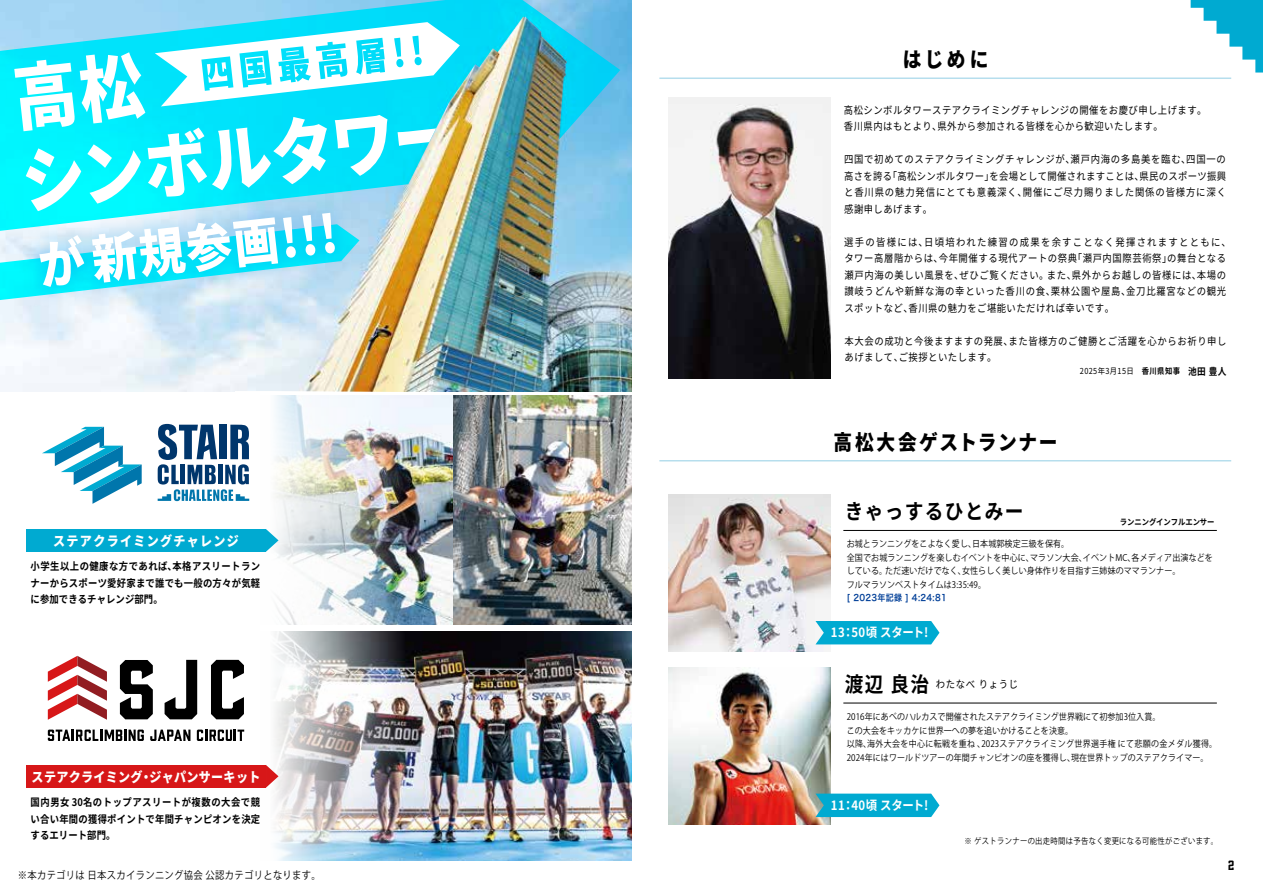
<style>
.page{position:relative;width:1263px;height:893px;background:#fff}
.page>*{position:absolute;margin:0;border:0;box-sizing:border-box;transform-origin:0 0}
.t1{font:900 72px/82.7px "Noto Sans CJ Kjp";color:#fff;scale:.89 1}
.t2{font:900 51.6px "Noto Sans CJ Kjp";color:#fff;scale:.89 1}
.t3{font:900 21px "Noto Sans CJ Kjp";letter-spacing:.085em;color:#000;scale:.89 1}
.t4{font:700 21px "Noto Sans CJ Kjp";letter-spacing:.07em;color:#000;scale:.89 1}
.t5{font:900 21px "Noto Sans CJ Kjp";letter-spacing:.14em;color:#000;scale:.89 1}
.t6{font:900 13.5px "Noto Sans CJ Kjp";letter-spacing:.03em;color:#fff;scale:.89 1}
.t7{font:900 13.5px "Noto Sans CJ Kjp";letter-spacing:.11em;color:#fff;scale:.89 1}
.t8{font:700 12.75px "Noto Sans CJ Kjp";letter-spacing:.02em;color:#fff;scale:.89 1}
.t9{font:12.45px "Prohibition";color:#000;scale:1.09 1}
.t10{font:10.5px/16.5px "Noto Sans CJ Kjp";letter-spacing:.065em;color:#000;scale:.89 1}
.t11{font:700 10.5px/16.5px "Noto Sans CJ Kjp";letter-spacing:.025em;color:#000;text-align:justify;scale:.89 1}
.t12{font:10.5px "Koz Go Pr 6 N";letter-spacing:.03em;color:#000;scale:.89 1}
.t13{font:9px/13.5px "Koz Go Pr 6 N";letter-spacing:.01em;color:#000;scale:.89 1}
.t14{font:9px "Hira Kaku Pro W6";letter-spacing:.04em;color:#003f98;scale:.89 1}
.t15{font:8.25px "Koz Go Pr 6 N";letter-spacing:.04em;color:#000;scale:.89 1}
.t16{font:8.25px "Noto Sans CJ Kjp";letter-spacing:.05em;color:#000;scale:.89 1}
.t17{font:700 8.25px "Noto Sans CJ Kjp";letter-spacing:-.01em;color:#000;scale:.89 1}
.s1{font-weight:700}
.s2{font-weight:700;font-size:9.75px}
.s3{font-weight:700;font-size:21px}
</style>
<div class="page">
<img style="left:400px;top:0;width:231px;height:391px">
<img style="left:415px;top:632px;width:216px;height:228px">
<img style="left:415px;top:396px;width:216px;height:228px">
<img style="left:235px;top:391px;width:180px;height:470px">
<img style="left:668px;top:98px;width:162px;height:281px">
<hr style="left:659px;top:78px;width:572px;height:1px;background:#b6deed">
<hr style="left:659px;top:460px;width:572px;height:1px;background:#b6deed">
<svg style="left:1190px;top:0;width:73px;height:73px"></svg>
<img style="left:0;top:0;width:620px;height:232px">
<svg style="left:155px;top:22px;width:305px;height:84px"></svg>
<div style="left:26px;top:529px;width:240px;height:23px;background:#00aad1"></div>
<svg style="left:266px;top:529px;width:12px;height:23px"></svg>
<svg style="left:266px;top:765px;width:12px;height:23px"></svg>
<svg style="left:158px;top:424px;width:91px;height:77px"></svg>
<svg style="left:42px;top:427px;width:100px;height:77px"></svg>
<div style="left:26px;top:765px;width:240px;height:23px;background:#d71718"></div>
<svg style="left:48px;top:656px;width:59px;height:64px"></svg>
<svg style="left:197px;top:730px;width:47px;height:11px"></svg>
<svg style="left:150px;top:730px;width:40px;height:11px"></svg>
<svg style="left:165px;top:660px;width:32px;height:59px"></svg>
<svg style="left:211px;top:660px;width:33px;height:59px"></svg>
<svg style="left:120px;top:660px;width:33px;height:59px"></svg>
<svg style="left:48px;top:730px;width:96px;height:11px"></svg>
<img style="left:0;top:152px;width:400px;height:241px">
<img style="left:668px;top:495px;width:162px;height:157px">
<img style="left:668px;top:667px;width:162px;height:157px">
<hr style="left:843px;top:530px;width:374px;height:1px;background:#000">
<hr style="left:843px;top:703px;width:374px;height:1px;background:#000">
<svg style="left:815px;top:621px;width:124px;height:23px;background:#10afd3"></svg>
<svg style="left:815px;top:794px;width:124px;height:23px;background:#0dacd0"></svg>
<h1 class="t1" style="left:9px;top:59px;width:493px;rotate:-6deg">高松<br>シンボルタワー</h1>
<h2 class="t2" style="left:36px;top:236px;width:339px;rotate:-6deg">が新規参画!!!</h2>
<p class="t7" style="left:53px;top:533px;width:210px">ステアクライミングチャレンジ</p>
<p class="t11" style="left:31px;top:558px;width:260px">小学生以上の健康な方であれば、本格アスリートランナーからスポーツ愛好家まで誰でも一般の方々が気軽に参加できるチャレンジ部門。</p>
<p class="t6" style="left:32px;top:769px;width:259px">ステアクライミング・ジャパンサーキット</p>
<p class="t11" style="left:31px;top:794px;width:260px">国内男女 30名のトップアスリートが複数の大会で競い合い年間の獲得ポイントで年間チャンピオンを決定するエリート部門。</p>
<p class="t12" style="left:18px;top:869px;width:342px">※本カテゴリは 日本スカイランニング協会 公認カテゴリとなります。</p>
<h3 class="t5" style="left:903px;top:48px;width:98px">はじめに</h3>
<p class="t10" style="left:844px;top:102px;width:409px">高松シンボルタワーステアクライミングチャレンジの開催をお慶び申し上げます。香川県内はもとより、県外から参加される皆様を心から歓迎いたします。</p>
<p class="t10" style="left:844px;top:151px;width:431px;text-align:justify">四国で初めてのステアクライミングチャレンジが、瀬戸内海の多島美を臨む、四国一の高さを誇る「高松シンボルタワー」を会場として開催されますことは、県民のスポーツ振興と香川県の魅力発信にとても意義深く、開催にご尽力賜りました関係の皆様方に深く感謝申しあげます。</p>
<p class="t10" style="left:844px;top:234px;width:436px">選手の皆様には、日頃培われた練習の成果を余すことなく発揮されますとともに、タワー高層階からは、今年開催する現代アートの祭典「瀬戸内国際芸術祭」の舞台となる瀬戸内海の美しい風景を、ぜひご覧ください。また、県外からお越しの皆様には、本場の讃岐うどんや新鮮な海の幸といった香川の食、栗林公園や屋島、金刀比羅宮などの観光スポットなど、香川県の魅力をご堪能いただければ幸いです。</p>
<p class="t10" style="left:844px;top:333px;width:431px">本大会の成功と今後ますますの発展、また皆様方のご健勝とご活躍を心からお祈り申しあげまして、ご挨拶といたします。　</p>
<h3 class="t3" style="left:833px;top:430px;width:253px">高松大会ゲストランナー</h3>
<p class="t16" style="left:1080px;top:366px;width:166px">2025年3月15日　<span class="s1">香川県知事　</span><span class="s2">池田 豊人</span></p>
<h3 class="t4" style="left:845px;top:499px;width:202px">きゃっするひとみー</h3>
<p class="t13" style="left:847px;top:538px;width:413px">お城とランニングをこよなく愛し、日本城郭検定三級を保有。<br>全国でお城ランニングを楽しむイベントを中心に、マラソン大会、イベントMC、各メディア出演などをしている。ただ速いだけでなく、女性らしく美しい身体作りを目指す三姉妹のママランナー。<br>フルマラソンベストタイムは3:35:49。</p>
<p class="t14" style="left:847px;top:590px;width:114px">[ 2023年記録 ] 4:24:81</p>
<p class="t17" style="left:1120px;top:517px;width:108px">ランニングインフルエンサー</p>
<p class="t8" style="left:831px;top:625px;width:111px">13：50頃 スタート!</p>
<p class="t10" style="left:845px;top:676px;width:196px"><span class="s3">渡辺 良治</span> わたなべ りょうじ</p>
<p class="t13" style="left:847px;top:710px;width:418px">2016年にあべのハルカスで開催されたステアクライミング世界戦にて初参加3位入賞。<br>この大会をキッカケに世界一への夢を追いかけることを決意。<br>以降、海外大会を中心に転戦を重ね 、2023ステアクライミング世界選手権 にて悲願の金メダル獲得。2024年にはワールドツアーの年間チャンピオンの座を獲得し、現在世界トップのステアクライマー。</p>
<p class="t8" style="left:831px;top:798px;width:111px">11：40頃 スタート!</p>
<p class="t15" style="left:964px;top:837px;width:287px">※ ゲストランナーの出走時間は予告なく変更になる可能性がございます。</p>
<p class="t9" style="left:1228px;top:857px;width:7px">2</p>
</div>
